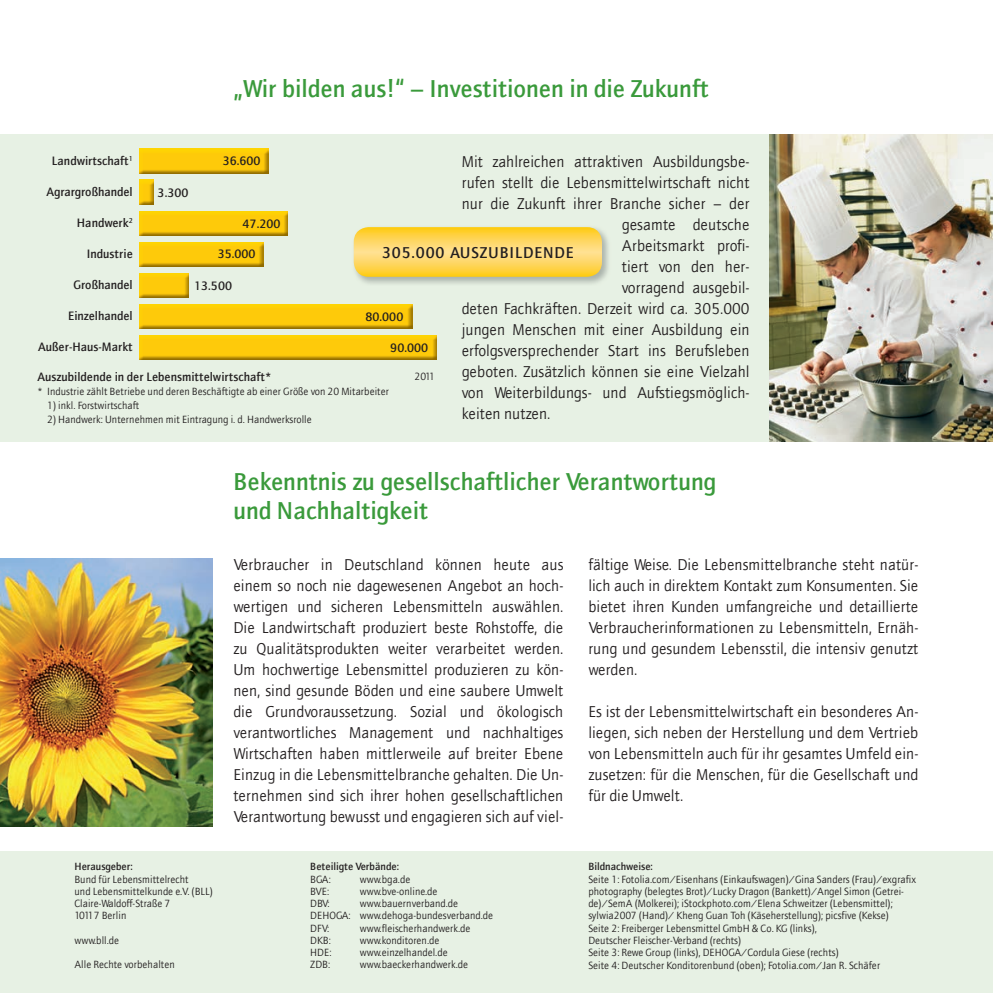
<style>
.page{position:relative;width:993px;height:993px;background:#fff}
.page>*{position:absolute;margin:0;border:0;box-sizing:border-box;transform-origin:0 0}
.t1{font:500 24.5px/29.8px "ITC Quay Sans";color:#3a9a3b}
.t2{font:15.75px/21px "ITC Quay Sans";color:#231f20;text-align:justify}
.t3{font:500 15.75px "ITC Quay Sans";letter-spacing:.05em;color:#231f20}
.t4{font:500 12.25px "ITC Quay Sans";color:#231f20}
.t5{font:10.5px/12.2px "ITC Quay Sans";color:#231f20}
.t6{font:500 10.5px "ITC Quay Sans";color:#231f20}
</style>
<div class="page">
<div style="left:0;top:134px;width:992px;height:307px;background:#e7f1e4"></div>
<div style="left:0;top:851px;width:992px;height:141px;background:#e7f1e4"></div>
<img style="left:358px;top:231px;width:251px;height:53px">
<svg style="left:353px;top:227px;width:248px;height:50px;background:#fdd55a"></svg>
<img style="left:769px;top:134px;width:223px;height:307px">
<img style="left:0;top:558px;width:212px;height:268px">
<img style="left:139px;top:149px;width:129px;height:25px">
<img style="left:139px;top:180px;width:15px;height:25px">
<img style="left:139px;top:211px;width:149px;height:25px">
<img style="left:139px;top:242px;width:124px;height:25px">
<img style="left:139px;top:273px;width:50px;height:25px">
<img style="left:139px;top:304px;width:273px;height:25px">
<img style="left:139px;top:335px;width:298px;height:25px">
<h1 class="t1" style="left:233px;top:74px;width:477px">„Wir bilden aus!“ – Investitionen in die Zukunft</h1>
<p class="t2" style="left:461px;top:150px;width:289px">Mit zahlreichen attrak tiven Ausbildungsbe-</p>
<p class="t2" style="left:461px;top:171px;width:289px">rufen stellt die Lebensmittelwirtschaft nicht</p>
<p class="t2" style="left:461px;top:192px;width:289px">nur die Zukunft ihrer Branche sicher – der</p>
<p class="t2" style="left:621px;top:213px;width:129px">gesamte deutsche</p>
<p class="t2" style="left:621px;top:234px;width:129px">Arbeitsmarkt profi-</p>
<p class="t2" style="left:621px;top:255px;width:129px">tiert von den her-</p>
<p class="t2" style="left:621px;top:276px;width:129px">vorragend ausgebil-</p>
<p class="t2" style="left:461px;top:297px;width:289px">deten Fachkräften. Derzeit wird ca. 305.000</p>
<p class="t2" style="left:461px;top:318px;width:289px">jungen Menschen mit einer Ausbildung ein</p>
<p class="t2" style="left:461px;top:339px;width:289px">erfolgs versprechender Start ins Berufsleben</p>
<p class="t2" style="left:461px;top:360px;width:289px">geboten. Zusätzlich können sie eine Vielzahl</p>
<p class="t2" style="left:461px;top:381px;width:289px">von Weiter bildungs- und Aufstiegsmöglich-</p>
<p class="t2" style="left:461px;top:402px;width:90px">keiten nutzen.</p>
<p class="t4" style="left:52px;top:154px;width:82px">Landwirtschaft<sup>1</sup></p>
<p class="t4" style="left:46px;top:184px;width:88px">Agrargroßhandel</p>
<p class="t4" style="left:77px;top:215px;width:57px">Handwerk<sup>2</sup></p>
<p class="t4" style="left:87px;top:246px;width:47px">Industrie</p>
<p class="t4" style="left:73px;top:277px;width:61px">Großhandel</p>
<p class="t4" style="left:68px;top:308px;width:66px">Einzelhandel</p>
<p class="t4" style="left:38px;top:339px;width:96px">Außer-Haus-Markt</p>
<p class="t4" style="left:223px;top:154px;width:39px">36.600</p>
<p class="t4" style="left:158px;top:185px;width:32px">3.300</p>
<p class="t4" style="left:242px;top:216px;width:39px">47.200</p>
<p class="t3" style="left:382px;top:243px;width:193px">305.000 AUSZUBILDENDE</p>
<p class="t4" style="left:218px;top:246px;width:39px">35.000</p>
<p class="t4" style="left:194px;top:278px;width:39px">13.500</p>
<p class="t4" style="left:365px;top:309px;width:39px">80.000</p>
<p class="t4" style="left:390px;top:340px;width:39px">90.000</p>
<p class="t4" style="left:37px;top:369px;width:236px">Auszubildende in der Lebensmittelwirtschaft*</p>
<p class="t5" style="left:37px;top:385px;width:353px">* Industrie zählt Betriebe und deren Beschäftigte ab einer Größe von 20 Mitarbeiter</p>
<p class="t5" style="left:47px;top:399px;width:94px">1) inkl. Forstwirtschaft</p>
<p class="t5" style="left:47px;top:413px;width:266px">2) Handwerk: Unternehmen mit Eintragung i. d. Handwerksrolle</p>
<p class="t5" style="left:414px;top:370px;width:22px">2011</p>
<h1 class="t1" style="left:233px;top:466px;width:484px">Bekenntnis zu gesellschaftlicher Verantwortung und Nachhaltigkeit</h1>
<p class="t6" style="left:74px;top:860px;width:60px">Herausgeber:</p>
<p class="t5" style="left:74px;top:872px;width:140px">Bund für Lebensmittelrecht<br>und Lebensmittelkunde e.V. (BLL)<br>Claire-Waldoff-Straße 7<br>10117 Berlin</p>
<p class="t5" style="left:74px;top:933px;width:46px">www.bll.de</p>
<p class="t5" style="left:74px;top:958px;width:102px">Alle Rechte vorbehalten</p>
<p class="t2" style="left:233px;top:553px;width:331px">Verbraucher in Deutschland können heute aus einem so noch nie dagewe senen Angebot an hoch&shy;wertigen und siche ren Lebensmitteln auswählen.<br>Die Landwirtschaft produziert beste Rohstoffe, die zu Qualitäts produkten weiter verarbeitet werden.<br>Um hochwertige Lebensmittel produzieren zu kön&shy;nen, sind gesunde Böden und eine saubere Umwelt die Grundvoraussetzung. Sozial und ökologisch verantwort liches Management und nachhal tiges Wirtschaften haben mittlerweile auf breiter Ebene Einzug in die Lebensmittelbranche gehalten. Die Un&shy;ternehmen sind sich ihrer hohen gesellschaftlichen Verantwortung bewusst und engagieren sich auf viel-</p>
<p class="t2" style="left:588px;top:553px;width:331px">fältige Weise. Die Lebensmittelbranche steht natür&shy;lich auch in direktem Kontakt zum Konsumenten. Sie bietet ihren Kunden umfangreiche und detaillierte Verbraucherinformationen zu Lebensmitteln, Ernäh&shy;rung und gesundem Lebensstil, die intensiv genutzt werden.</p>
<p class="t2" style="left:588px;top:700px;width:331px">Es ist der Lebensmittelwirtschaft ein besonderes An&shy;liegen, sich neben der Herstellung und dem Vertrieb von Lebensmitteln auch für ihr gesamtes Umfeld ein&shy;zusetzen: für die Menschen, für die Gesellschaft und für die Umwelt.</p>
<p class="t6" style="left:310px;top:860px;width:90px">Beteiligte Verbände:</p>
<p class="t5" style="left:310px;top:872px;width:22px">BGA:</p>
<p class="t5" style="left:360px;top:872px;width:52px">www.bga.de</p>
<p class="t5" style="left:310px;top:884px;width:21px">BVE:</p>
<p class="t5" style="left:360px;top:884px;width:79px">www.bve-online.de</p>
<p class="t5" style="left:310px;top:896px;width:21px">DBV:</p>
<p class="t5" style="left:310px;top:896px;width:184px;text-indent:50px">www.bauernverband.de<br>DEHOGA: www.dehoga-bundesverband.de<br>DFV:</p>
<p class="t5" style="left:360px;top:921px;width:112px">www.fleischerhandwerk.de</p>
<p class="t5" style="left:310px;top:933px;width:22px">DKB:</p>
<p class="t5" style="left:360px;top:933px;width:81px">www.konditoren.de</p>
<p class="t5" style="left:310px;top:945px;width:23px">HDE:</p>
<p class="t5" style="left:360px;top:945px;width:89px">www.einzelhandel.de</p>
<p class="t5" style="left:310px;top:958px;width:21px">ZDB:</p>
<p class="t5" style="left:360px;top:958px;width:110px">www.baeckerhandwerk.de</p>
<p class="t6" style="left:588px;top:860px;width:66px">Bildnachweise:</p>
<p class="t5" style="left:588px;top:872px;width:329px">Seite 1: Fotolia.com/Eisenhans (Einkaufswagen)/Gina Sanders (Frau)/exgrafix photography (belegtes Brot)/Lucky Dragon (Bankett)/Angel Simon (Getrei&shy;de)/SemA (Molkerei); iStockphoto.com/Elena Schweitzer (Lebensmittel); sylwia2007 (Hand)/ Kheng Guan Toh (Käseherstellung); picsfive (Kekse)<br>Seite 2: Freiberger Lebensmittel GmbH &amp; Co. KG (links),<br>Deutscher Fleischer-Verband (rechts)<br>Seite 3: Rewe Group (links), DEHOGA/Cordula Giese (rechts)<br>Seite 4: Deutscher Konditorenbund (oben); Fotolia.com/Jan R. Schäfer</p>
</div>
